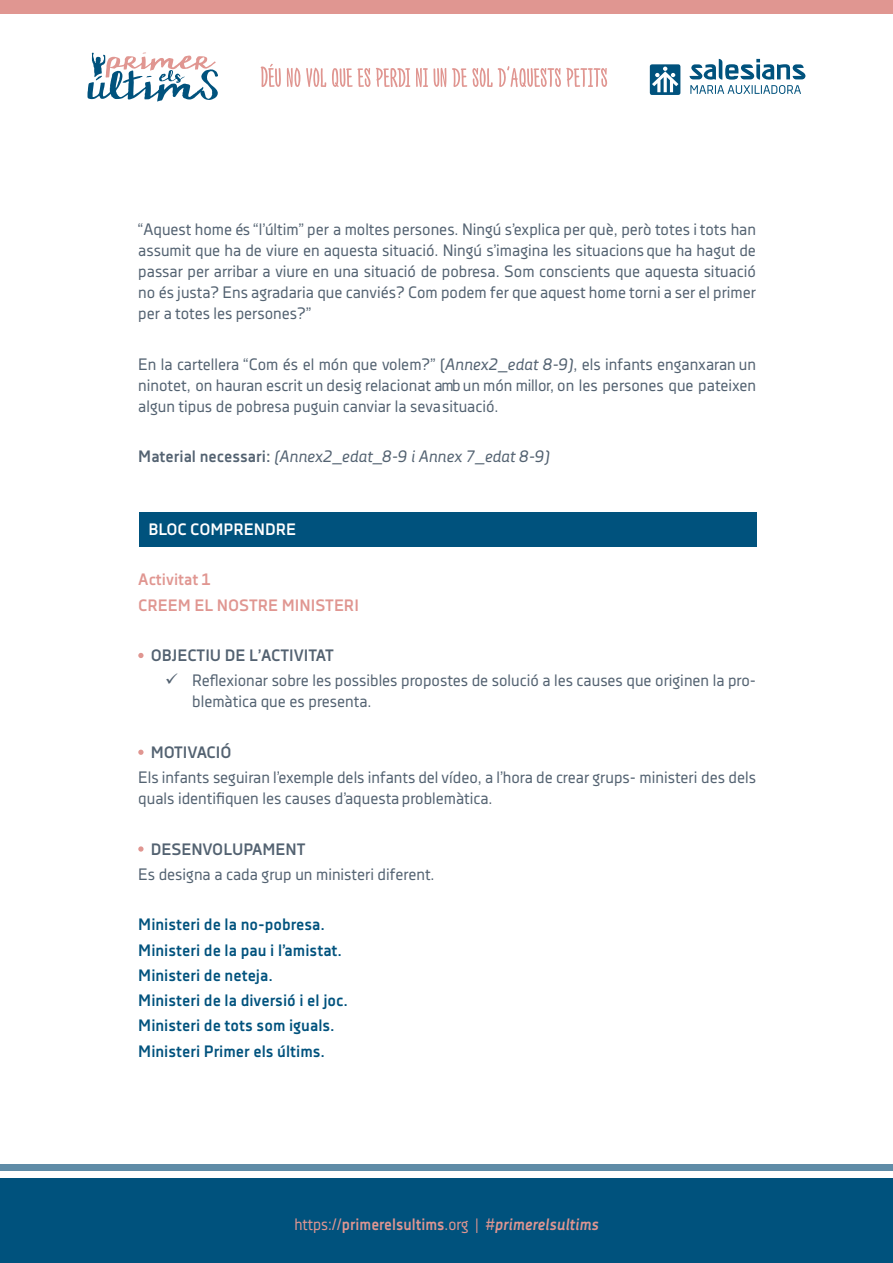
<style>
.page{position:relative;width:893px;height:1263px;background:#fff}
.page>*{position:absolute;margin:0;border:0;box-sizing:border-box;transform-origin:0 0}
.t1{font:16.5px/21px "Decima Nova Pro";color:#536271;text-align:justify}
.t2{font:700 16.5px/25.2px "Decima Nova Pro";color:#00527d}
.t3{font:italic 16.5px "Decima Nova Pro";color:#536271}
.t4{font:700 16.5px "Decima Nova Pro";color:#536271}
.t5{font:700 16.5px "Decima Nova Pro";color:#e09691;scale:.95 1}
.t6{font:700 16.5px/25.2px "Decima Nova Pro";color:#e09691}
.t7{font:700 16.5px "Decima Nova Pro";color:#fff}
.s1{font-style:italic}
.s2{font-weight:700;font-style:normal}
.s3{font-weight:400}
.s4{font-weight:400;font-style:italic}
</style>
<div class="page">
<div style="left:0;top:1178px;width:893px;height:85px;background:#00527d"></div>
<div style="left:0;top:1164px;width:893px;height:6px;background:#5f8ca7"></div>
<div style="left:0;top:0;width:893px;height:14px;background:#e09691"></div>
<svg style="left:88px;top:53px;width:130px;height:48px"></svg>
<svg style="left:261px;top:64px;width:346px;height:24px"></svg>
<div style="left:650px;top:64px;width:30px;height:31px;background:#00527d;border-radius:2px"></div>
<svg style="left:652px;top:67px;width:26px;height:25px"></svg>
<svg style="left:690px;top:59px;width:115px;height:35px"></svg>
<div style="left:139px;top:512px;width:618px;height:34px;background:#00527d"></div>
<svg style="left:138px;top:653px;width:6px;height:5px"></svg>
<svg style="left:138px;top:750px;width:6px;height:5px"></svg>
<svg style="left:138px;top:846px;width:6px;height:6px"></svg>
<p class="t1" style="left:138px;top:219px;width:619px">“Aquest home és “l’últim” per a moltes persones. Ningú s’explica per què, però totes i tots han assumit que ha de viure en aquesta situació. Ningú s’imagina les situacions que ha hagut de passar per arribar a viure en una situació de pobresa. Som conscients que aquesta situació no és justa? Ens agradaria que canviés? Com podem fer que aquest home torni a ser el primer per a totes les persones?”</p>
<p class="t1" style="left:138px;top:353px;width:619px">En la cartellera “Com és el món que volem?” (<span class="s1">Annex2_edat 8-9)</span>, els infants enganxaran un ninotet, on hauran escrit un desig relacionat amb un món millor, on les persones que pateixen algun tipus de pobresa puguin canviar la seva situació.</p>
<p class="t3" style="left:138px;top:447px;width:413px"><span class="s2">Material necessari:</span> (Annex2_edat_8-9 i Annex 7_edat 8-9)</p>
<p class="t7" style="left:148px;top:520px;width:149px">BLOC COMPRENDRE</p>
<p class="t6" style="left:138px;top:568px;width:222px">Activitat 1<br>CREEM EL NOSTRE MINISTERI</p>
<p class="t4" style="left:151px;top:646px;width:184px">OBJECTIU DE L’ACTIVITAT</p>
<p class="t1" style="left:192px;top:670px;width:565px;text-indent:-27px">✓ Reflexionar sobre les possibles propostes de solució a les causes que originen la pro&shy;blemàtica que es presenta.</p>
<p class="t4" style="left:151px;top:743px;width:82px">MOTIVACIÓ</p>
<p class="t1" style="left:138px;top:767px;width:619px">Els infants seguiran l’exemple dels infants del vídeo, a l’hora de crear grups- ministeri des dels quals identifiquen les causes d’aquesta problemàtica.</p>
<p class="t4" style="left:151px;top:839px;width:156px">DESENVOLUPAMENT</p>
<p class="t1" style="left:138px;top:864px;width:298px">Es designa a cada grup un ministeri diferent.</p>
<p class="t2" style="left:138px;top:913px;width:211px">Ministeri de la no-pobresa.<br>Ministeri de la pau i l’amistat.<br>Ministeri de neteja.<br>Ministeri de la diversió i el joc.<br>Ministeri de tots som iguals.<br>Ministeri Primer els últims.</p>
<p class="t5" style="left:294px;top:1214px;width:322px"><span class="s3">https://</span>primerelsultims<span class="s3">.org |</span> <span class="s4">#</span><span class="s1">primerelsultims</span></p>
</div>
